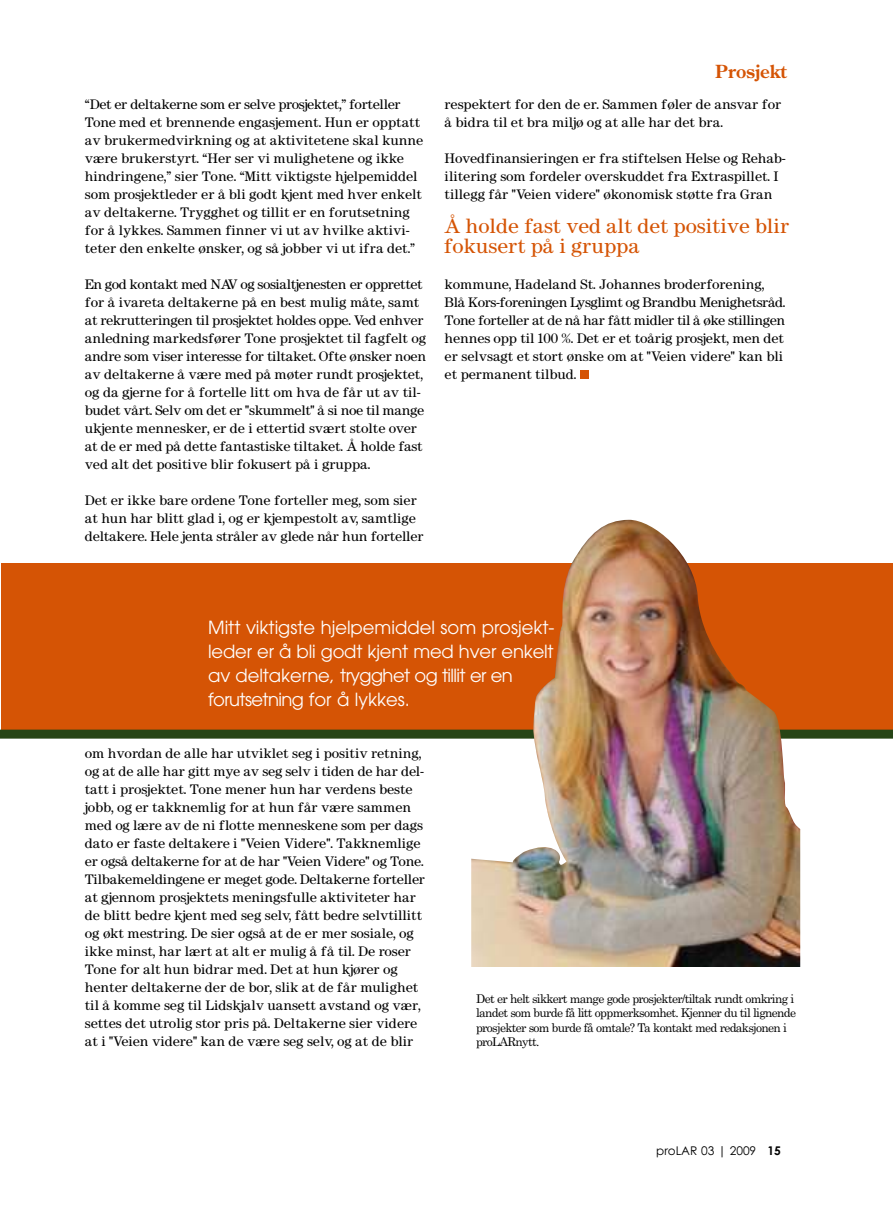
<style>
.page{position:relative;width:893px;height:1217px;background:#fff}
.page>*{position:absolute;margin:0;border:0;box-sizing:border-box;transform-origin:0 0}
.t1{font:18px/24px "Avant Garde";letter-spacing:-.01em;color:#fff}
.t2{font:18px/19.5px "Century";color:#d55405}
.t3{font:700 18px "Century Old Style";color:#d55405}
.t4{font:12px/18px "Century";color:#000}
.t5{font:12px/14.4px "Century";letter-spacing:-.055em;color:#000}
.t6{font:12px "Century Gothic";color:#000}
.s1{font-weight:700}
</style>
<div class="page">
<div style="left:1px;top:562px;width:891px;height:173px;background:#d55405"></div>
<div style="left:0;top:729px;width:892px;height:9px;background:#264415"></div>
<img style="left:471px;top:519px;width:329px;height:447px">
<div style="left:581px;top:369px;width:8px;height:9px;background:#d55405"></div>
<p class="t4" style="left:85px;top:96px;width:340px">“Det er deltakerne som er selve prosjektet,” forteller Tone med et brennende engasjement. Hun er opptatt av brukermedvirkning og at aktivitetene skal kunne være brukerstyrt. “Her ser vi mulighetene og ikke hindringene,” sier Tone. “Mitt viktigste hjelpemiddel som prosjektleder er å bli godt kjent med hver enkelt av deltakerne. Trygghet og tillit er en forutsetning for å lykkes. Sammen finner vi ut av hvilke aktivi&shy;teter den enkelte ønsker, og så jobber vi ut ifra det.”</p>
<p class="t4" style="left:85px;top:276px;width:343px">En god kontakt med NAV og sosialtjenesten er opprettet for å ivareta deltakerne på en best mulig måte, samt at rekrutteringen til prosjektet holdes oppe. Ved enhver anledning markedsfører Tone prosjektet til fagfelt og andre som viser interesse for tiltaket. Ofte ønsker noen av deltakerne å være med på møter rundt prosjektet, og da gjerne for å fortelle litt om hva de får ut av til&shy;budet vårt. Selv om det er "skummelt" å si noe til mange ukjente mennesker, er de i ettertid svært stolte over at de er med på dette fantastiske tiltaket. Å holde fast ved alt det positive blir fokusert på i gruppa.</p>
<p class="t4" style="left:85px;top:492px;width:340px">Det er ikke bare ordene Tone forteller meg, som sier at hun har blitt glad i, og er kjempestolt av, samtlige deltakere. Hele jenta stråler av glede når hun forteller</p>
<h1 class="t3" style="left:715px;top:64px;width:73px">Prosjekt</h1>
<p class="t4" style="left:445px;top:96px;width:338px">respektert for den de er. Sammen føler de ansvar for å bidra til et bra miljø og at alle har det bra.</p>
<p class="t4" style="left:445px;top:150px;width:343px">Hovedfinansieringen er fra stiftelsen Helse og Rehab&shy;ilitering som fordeler overskuddet fra Extraspillet. I tillegg får "Veien videre" økonomisk støtte fra Gran</p>
<h1 class="t2" style="left:444px;top:217px;width:347px">Å holde fast ved alt det positive blir fokusert på i gruppa</h1>
<p class="t4" style="left:445px;top:276px;width:342px">kommune, Hadeland St. Johannes broderforening, Blå Kors-foreningen Lysglimt og Brandbu Menighetsråd.<br>Tone forteller at de nå har fått midler til å øke stillingen hennes opp til 100 %. Det er et toårig prosjekt, men det er selvsagt et stort ønske om at "Veien videre" kan bli et permanent tilbud.</p>
<h1 class="t1" style="left:208px;top:616px;width:348px">Mitt viktigste hjelpemiddel som prosjekt&shy;leder er å bli godt kjent med hver enkelt av deltakerne, trygghet og tillit er en forutsetning for å lykkes.</h1>
<p class="t4" style="left:85px;top:744px;width:342px">om hvordan de alle har utviklet seg i positiv retning, og at de alle har gitt mye av seg selv i tiden de har del&shy;tatt i prosjektet. Tone mener hun har verdens beste jobb, og er takknemlig for at hun får være sammen med og lære av de ni flotte menneskene som per dags dato er faste deltakere i "Veien Videre". Takknemlige er også deltakerne for at de har "Veien Videre" og Tone.<br>Tilbakemeldingene er meget gode. Deltakerne forteller at gjennom prosjektets meningsfulle aktiviteter har de blitt bedre kjent med seg selv, fått bedre selvtillitt og økt mestring. De sier også at de er mer sosiale, og ikke minst, har lært at alt er mulig å få til. De roser Tone for alt hun bidrar med. Det at hun kjører og henter deltakerne der de bor, slik at de får mulighet til å komme seg til Lidskjalv uansett avstand og vær, settes det utrolig stor pris på. Deltakerne sier videre at i "Veien videre" kan de være seg selv, og at de blir</p>
<p class="t5" style="left:476px;top:991px;width:321px">Det er helt sikkert mange gode prosjekter/tiltak rundt omkring i landet som burde få litt oppmerksomhet. Kjenner du til lignende prosjekter som burde få omtale? Ta kontakt med redaksjonen i proLARnytt.</p>
<p class="t6" style="left:656px;top:1143px;width:126px">proLAR 03 | 2009 <span class="s1">15</span></p>
</div>
